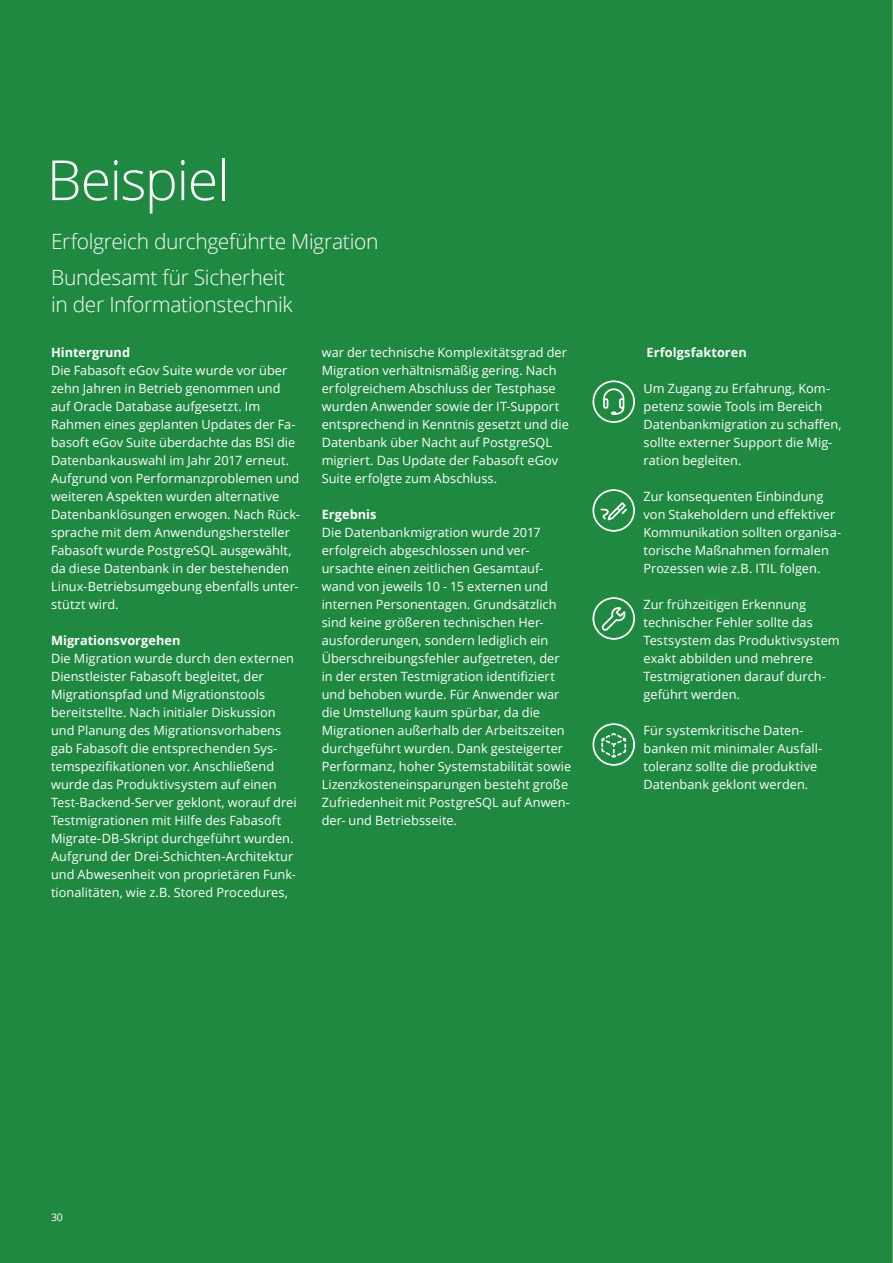
<style>
.page{position:relative;width:893px;height:1263px;background:#1f8942}
.page>*{position:absolute;margin:0;border:0;box-sizing:border-box;transform-origin:0 0}
.t1{font:300 55.5px "Open Sans";letter-spacing:-.025em;color:#fff}
.t2{font:300 21px/36px "Open Sans";letter-spacing:-.015em;color:#fff}
.t3{font:12.75px/18px "Open Sans";letter-spacing:.005em;color:#fff}
.t4{font:700 12.75px "Open Sans";letter-spacing:.005em;color:#fff}
.t5{font:10.5px "Open Sans";color:#fff}
</style>
<div class="page">
<hr style="left:892px;top:0;width:1px;height:1263px;background:#b1b4b5">
<svg style="left:592px;top:380px;width:43px;height:43px"></svg>
<svg style="left:592px;top:489px;width:43px;height:43px"></svg>
<svg style="left:592px;top:597px;width:43px;height:43px"></svg>
<svg style="left:592px;top:723px;width:43px;height:43px"></svg>
<h1 class="t1" style="left:47px;top:142px;width:184px">Beispiel</h1>
<h2 class="t2" style="left:51px;top:223px;width:329px">Erfolgreich durchgeführte Migration<br>Bundesamt für Sicherheit</h2>
<p class="t2" style="left:51px;top:286px;width:243px">in der Informationstechnik</p>
<h3 class="t4" style="left:51px;top:343px;width:81px">Hintergrund</h3>
<p class="t3" style="left:51px;top:361px;width:250px">Die Fabasoft eGov Suite wurde vor über zehn Jahren in Betrieb genommen und auf Oracle Database aufgesetzt. Im Rahmen eines geplanten Updates der Fa&shy;basoft eGov Suite überdachte das BSI die Datenbankauswahl im Jahr 2017 erneut.<br>Aufgrund von Performanzproblemen und weiteren Aspekten wurden alternative Datenbanklösungen erwogen. Nach Rück&shy;sprache mit dem Anwendungshersteller Fabasoft wurde PostgreSQL ausgewählt, da diese Datenbank in der bestehenden Linux-Betriebsumgebung ebenfalls unter&shy;stützt wird.</p>
<h3 class="t4" style="left:51px;top:631px;width:131px">Migrationsvorgehen</h3>
<p class="t3" style="left:51px;top:649px;width:247px">Die Migration wurde durch den externen Dienstleister Fabasoft begleitet, der Migrationspfad und Migrationstools bereitstellte. Nach initialer Diskussion und Planung des Migrationsvorhabens gab Fabasoft die entsprechenden Sys&shy;temspezifikationen vor. Anschließend wurde das Produktivsystem auf einen Test-Backend-Server geklont, worauf drei Testmigrationen mit Hilfe des Fabasoft Migrate-DB-Skript durchgeführt wurden.<br>Aufgrund der Drei-Schichten-Architektur und Abwesenheit von proprietären Funk&shy;tionalitäten, wie z.B. Stored Procedures,</p>
<p class="t3" style="left:322px;top:343px;width:249px">war der technische Komplexitätsgrad der Migration verhältnismäßig gering. Nach erfolgreichem Abschluss der Testphase wurden Anwender sowie der IT-Support entsprechend in Kenntnis gesetzt und die Datenbank über Nacht auf PostgreSQL migriert. Das Update der Fabasoft eGov Suite erfolgte zum Abschluss.</p>
<h3 class="t4" style="left:322px;top:506px;width:56px">Ergebnis</h3>
<p class="t3" style="left:322px;top:523px;width:251px">Die Datenbankmigration wurde 2017 erfolgreich abgeschlossen und ver&shy;ursachte einen zeitlichen Gesamtauf&shy;wand von jeweils 10 - 15 externen und internen Personentagen. Grundsätzlich sind keine größeren technischen Her&shy;ausforderungen, sondern lediglich ein Überschreibungsfehler aufgetreten, der in der ersten Testmigration identifiziert und behoben wurde. Für Anwender war die Umstellung kaum spürbar, da die Migrationen außerhalb der Arbeitszeiten durchgeführt wurden. Dank gesteigerter Performanz, hoher Systemstabilität sowie Lizenzkosteneinsparungen besteht große Zufriedenheit mit PostgreSQL auf Anwen&shy;der- und Betriebsseite.</p>
<h3 class="t4" style="left:646px;top:344px;width:102px">Erfolgsfaktoren</h3>
<p class="t3" style="left:643px;top:379px;width:200px">Um Zugang zu Erfahrung, Kom&shy;petenz sowie Tools im Bereich<br>Datenbankmigration zu schaffen, sollte externer Support die Mig&shy;ration begleiten.</p>
<p class="t3" style="left:643px;top:487px;width:199px">Zur konsequenten Einbindung von Stakeholdern und effektiver<br>Kommunikation sollten organisa&shy;torische Maßnahmen formalen<br>Prozessen wie z.B. ITIL folgen.</p>
<p class="t3" style="left:643px;top:595px;width:198px">Zur frühzeitigen Erkennung technischer Fehler sollte das<br>Testsystem das Produktivsystem exakt abbilden und mehrere<br>Testmigrationen darauf durch&shy;geführt werden.</p>
<p class="t3" style="left:643px;top:721px;width:180px">Für systemkritische Daten&shy;banken mit minimaler Ausfall&shy;toleranz sollte die produktive<br>Datenbank geklont werden.</p>
<p class="t5" style="left:51px;top:1210px;width:13px">30</p>
</div>
